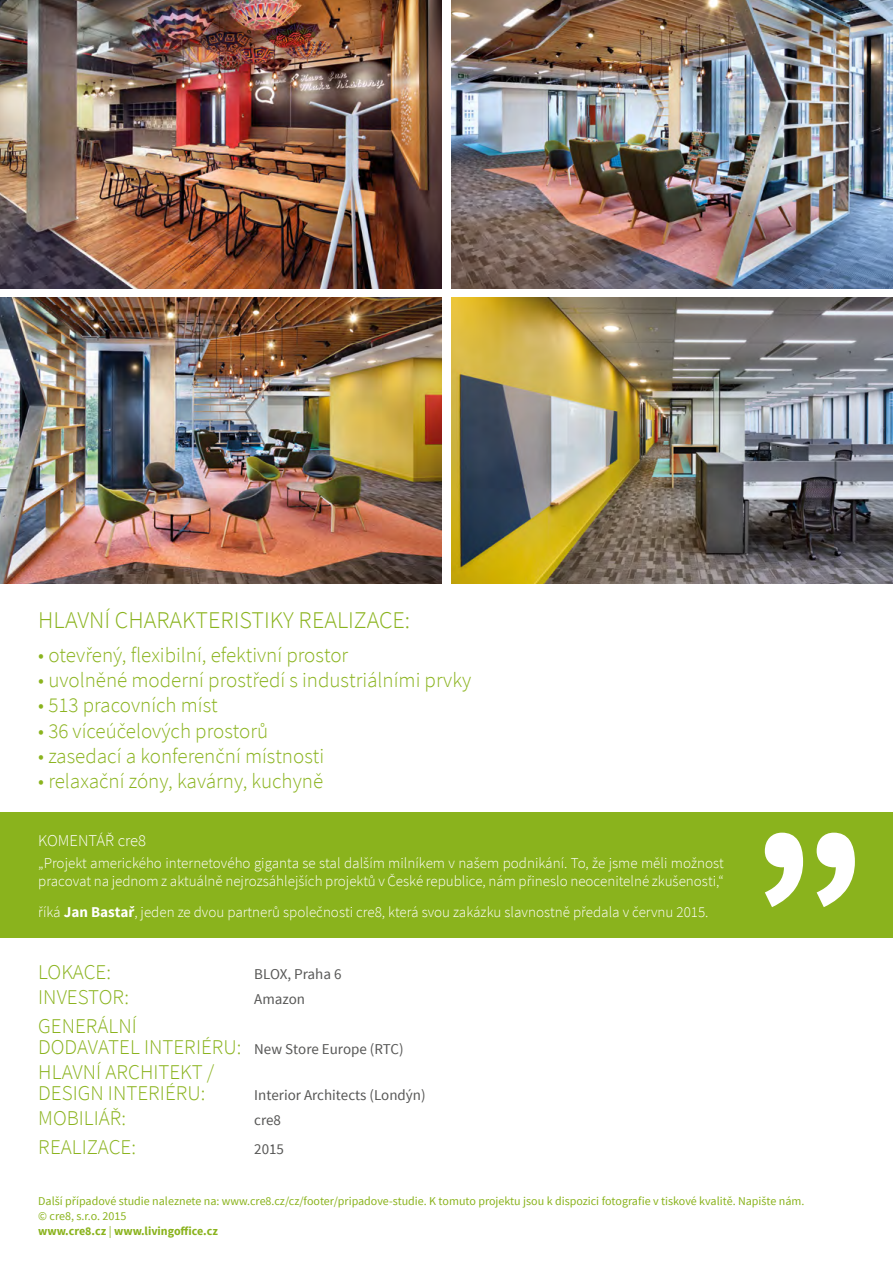
<style>
.page{position:relative;width:893px;height:1263px;background:#fff}
.page>*{position:absolute;margin:0;border:0;box-sizing:border-box;transform-origin:0 0}
.t1{font:300 24px "Source Sans Pro";color:#8ab31d}
.t2{font:300 21px/21px "Source Sans Pro";color:#8ab31d}
.t3{font:300 16.5px "Source Sans Pro";color:#fff}
.t4{font:300 15px/18px "Source Sans Pro";color:#fff}
.t5{font:15px "Source Sans Pro";color:#575756}
.t6{font:12px/15px "Source Sans Pro";color:#8ab31d}
.s1{font-weight:700}
.s2{font-weight:400;font-size:15px;color:#575756}
</style>
<div class="page">
<img style="left:451px;top:0;width:442px;height:289px">
<img style="left:0;top:0;width:441px;height:289px">
<img style="left:451px;top:298px;width:442px;height:286px">
<img style="left:0;top:298px;width:441px;height:285px">
<div style="left:0;top:812px;width:893px;height:126px;background:#8ab31d"></div>
<svg style="left:765px;top:833px;width:90px;height:74px"></svg>
<p class="t1" style="left:38px;top:605px;width:373px">HLAVNÍ CHARAKTERISTIKY REALIZACE:</p>
<p class="t2" style="left:38px;top:645px;width:311px">• otevřený, flexibilní, efektivní prostor</p>
<p class="t2" style="left:38px;top:670px;width:435px">• uvolněné moderní prostředí s industriálními prvky</p>
<p class="t2" style="left:38px;top:695px;width:181px">• 513 pracovních míst</p>
<p class="t2" style="left:38px;top:720px;width:231px">• 36 víceúčelových prostorů</p>
<p class="t2" style="left:38px;top:745px;width:287px">• zasedací a konferenční místnosti</p>
<p class="t2" style="left:38px;top:771px;width:286px">• relaxační zóny, kavárny, kuchyně</p>
<p class="t3" style="left:38px;top:830px;width:109px">KOMENTÁŘ cre8</p>
<p class="t4" style="left:38px;top:854px;width:687px">„Projekt amerického internetového giganta se stal dalším milníkem v našem podnikání. To, že jsme měli možnost pracovat na jednom z aktuálně nejrozsáhlejších projektů v České republice, nám přineslo neocenitelné zkušenosti,“</p>
<p class="t4" style="left:38px;top:903px;width:672px">říká <span class="s1">Jan Bastař</span>, jeden ze dvou partnerů společnosti cre8, která svou zakázku slavnostně předala v červnu 2015.</p>
<p class="t2" style="left:38px;top:961px;width:74px">LOKACE:</p>
<p class="t5" style="left:254px;top:965px;width:89px">BLOX, Praha 6</p>
<p class="t2" style="left:38px;top:987px;width:92px">INVESTOR:</p>
<p class="t5" style="left:254px;top:990px;width:52px">Amazon</p>
<p class="t2" style="left:38px;top:1015px;width:367px">GENERÁLNÍ<br>DODAVATEL INTERIÉRU: <span class="s2">New Store Europe (RTC)</span></p>
<p class="t2" style="left:38px;top:1062px;width:178px">HLAVNÍ ARCHITEKT /<br>DESIGN INTERIÉRU:</p>
<p class="t5" style="left:254px;top:1086px;width:173px">Interior Architects (Londýn)</p>
<p class="t2" style="left:38px;top:1108px;width:89px">MOBILIÁŘ:</p>
<p class="t5" style="left:254px;top:1111px;width:28px">cre8</p>
<p class="t2" style="left:38px;top:1137px;width:99px">REALIZACE:</p>
<p class="t5" style="left:254px;top:1140px;width:31px">2015</p>
<p class="t6" style="left:38px;top:1194px;width:768px">Další případové studie naleznete na: www.cre8.cz/cz/footer/pripadove-studie. K tomuto projektu jsou k dispozici fotografie v tiskové kvalitě. Napište nám. © cre8, s.r.o. 2015<br><span class="s1">www.cre8.cz</span> | <span class="s1">www.livingoffice.cz</span></p>
</div>
